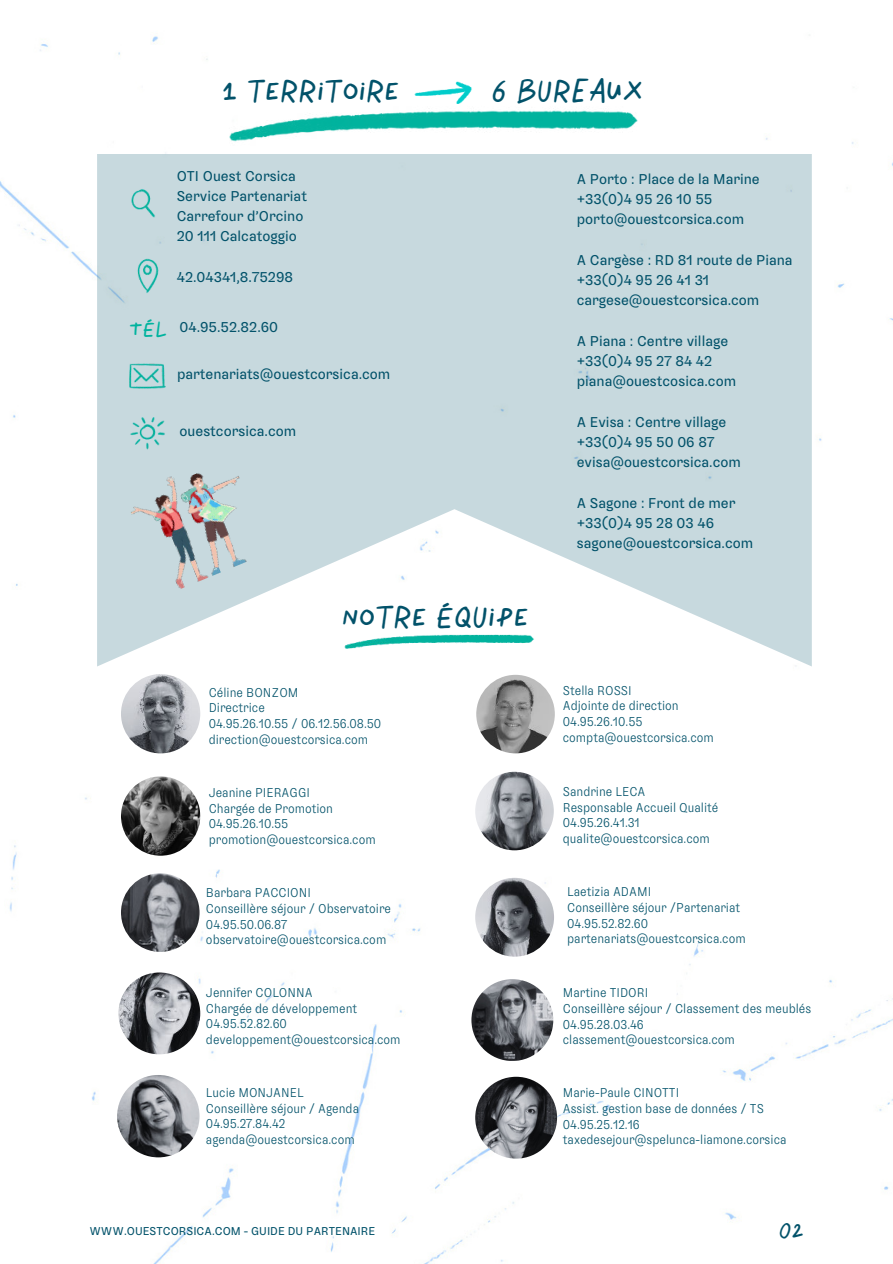
<style>
.page{position:relative;width:893px;height:1264px;background:#fff}
.page>*{position:absolute;margin:0;border:0;box-sizing:border-box;transform-origin:0 0}
.t1{font:30px "Ouest Corsica";color:#02526a}
.t2{font:22.5px "Ouest Corsica";color:#02526a}
.t3{font:20.7px "Ouest Corsica";color:#00b39e}
.t4{font:15px/20.2px "Sombra";color:#02526a}
.t5{font:300 13.5px/15.8px "Sombra";color:#02526a}
.t6{font:12px "Sombra";color:#02526a}
</style>
<div class="page">
<img style="left:0;top:36px;width:892px;height:1227px">
<svg style="left:97px;top:154px;width:714px;height:512px;fill:#c7d9de"></svg>
<img style="left:342px;top:629px;width:194px;height:21px">
<img style="left:115px;top:341px;width:65px;height:57px">
<div style="left:107px;top:235px;width:80px;height:80px;background:#c7d9de"></div>
<div style="left:101px;top:161px;width:84px;height:84px;background:#c7d9de"></div>
<img style="left:113px;top:398px;width:69px;height:70px">
<img style="left:408px;top:71px;width:69px;height:25px">
<img style="left:124px;top:452px;width:146px;height:143px">
<img style="left:222px;top:96px;width:422px;height:51px">
<img style="left:121px;top:674px;width:79px;height:79px;border-radius:50%">
<img style="left:475px;top:877px;width:79px;height:79px;border-radius:50%">
<img style="left:121px;top:873px;width:78px;height:78px;border-radius:50%">
<img style="left:471px;top:979px;width:82px;height:81px;border-radius:50%">
<img style="left:117px;top:1074px;width:82px;height:83px;border-radius:50%">
<img style="left:121px;top:776px;width:79px;height:79px;border-radius:50%">
<img style="left:118px;top:972px;width:82px;height:82px;border-radius:50%">
<img style="left:475px;top:1076px;width:82px;height:82px;border-radius:50%">
<img style="left:475px;top:771px;width:78px;height:79px;border-radius:50%">
<img style="left:476px;top:674px;width:78px;height:79px;border-radius:50%">
<h1 class="t1" style="left:222px;top:72px;width:179px">1 TERRITOIRE</h1>
<h1 class="t1" style="left:491px;top:72px;width:153px">6 BUREAUX</h1>
<p class="t4" style="left:177px;top:164px;width:132px">OTI Ouest Corsica<br>Service Partenariat<br>Carrefour d’Orcino<br>20 111 Calcatoggio</p>
<p class="t4" style="left:177px;top:265px;width:118px">42.04341,8.75298</p>
<h3 class="t3" style="left:129px;top:316px;width:40px">TÉL</h3>
<p class="t4" style="left:179px;top:315px;width:100px">04.95.52.82.60</p>
<p class="t4" style="left:177px;top:362px;width:215px">partenariats@ouestcorsica.com</p>
<p class="t4" style="left:179px;top:419px;width:118px">ouestcorsica.com</p>
<h1 class="t1" style="left:342px;top:597px;width:188px">NOTRE ÉQUIPE</h1>
<p class="t4" style="left:576px;top:167px;width:184px">A Porto : Place de la Marine +33(0)4 95 26 10 55 porto@ouestcorsica.com</p>
<p class="t4" style="left:576px;top:248px;width:217px">A Cargèse : RD 81 route de Piana +33(0)4 95 26 41 31 cargese@ouestcorsica.com</p>
<p class="t4" style="left:576px;top:329px;width:161px">A Piana : Centre village +33(0)4 95 27 84 42 piana@ouestcosica.com</p>
<p class="t4" style="left:576px;top:410px;width:166px">A Evisa : Centre village +33(0)4 95 50 06 87 evisa@ouestcorsica.com</p>
<p class="t4" style="left:576px;top:491px;width:178px">A Sagone : Front de mer +33(0)4 95 28 03 46 sagone@ouestcorsica.com</p>
<p class="t5" style="left:209px;top:683px;width:174px">Céline BONZOM<br>Directrice<br>04.95.26.10.55 / 06.12.56.08.50 direction@ouestcorsica.com</p>
<p class="t5" style="left:563px;top:681px;width:152px">Stella ROSSI<br>Adjointe de direction<br>04.95.26.10.55 compta@ouestcorsica.com</p>
<p class="t5" style="left:209px;top:783px;width:168px">Jeanine PIERAGGI<br>Chargée de Promotion<br>04.95.26.10.55 promotion@ouestcorsica.com</p>
<p class="t5" style="left:563px;top:782px;width:157px">Sandrine LECA<br>Responsable Accueil Qualité<br>04.95.26.41.31 qualite@ouestcorsica.com</p>
<p class="t5" style="left:206px;top:883px;width:186px">Barbara PACCIONI<br>Conseillère séjour / Observatoire<br>04.95.50.06.87 observatoire@ouestcorsica.com</p>
<p class="t5" style="left:206px;top:983px;width:196px">Jennifer COLONNA<br>Chargée de développement<br>04.95.52.82.60 developpement@ouestcorsica.com</p>
<p class="t5" style="left:206px;top:1083px;width:154px">Lucie MONJANEL<br>Conseillère séjour / Agenda<br>04.95.27.84.42 agenda@ouestcorsica.com</p>
<p class="t5" style="left:567px;top:882px;width:180px">Laetizia ADAMI<br>Conseillère séjour /Partenariat<br>04.95.52.82.60 partenariats@ouestcorsica.com</p>
<p class="t5" style="left:563px;top:983px;width:250px">Martine TIDORI<br>Conseillère séjour / Classement des meublés<br>04.95.28.03.46 classement@ouestcorsica.com</p>
<p class="t5" style="left:563px;top:1083px;width:225px">Marie-Paule CINOTTI<br>Assist. gestion base de données / TS<br>04.95.25.12.16 taxedesejour@spelunca-liamone.corsica</p>
<p class="t6" style="left:89px;top:1222px;width:287px">WWW.OUESTCORSICA.COM - GUIDE DU PARTENAIRE</p>
<h2 class="t2" style="left:778px;top:1216px;width:27px">02</h2>
</div>
